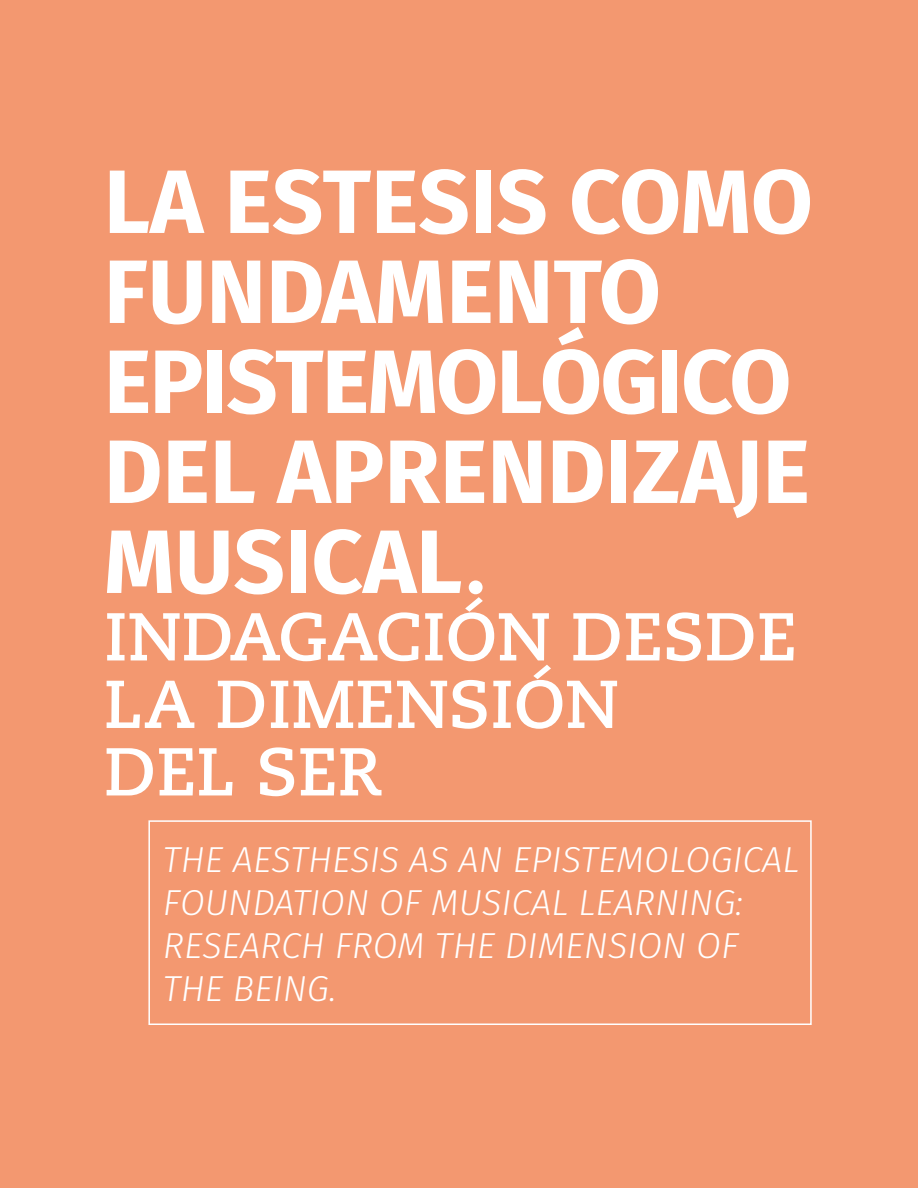
<style>
.page{position:relative;width:918px;height:1188px;background:#f39870}
.page>*{position:absolute;margin:0;border:0;box-sizing:border-box;transform-origin:0 0}
.t1{font:700 90px/90px "Fira Sans";color:#fff}
.t2{font:700 67.5px/67.5px "Caecilia LT Std";color:#fff}
.t3{font:italic 300 36px/43.2px "Fira Sans";color:#fff}
.s1{font-family:"Caecilia LT Std"}
</style>
<div class="page">
<div style="left:148px;top:820px;width:664px;height:205px;border:2px solid #fff"></div>
<h1 class="t1" style="left:104px;top:150px;width:711px">LA ESTESIS COMO<br>FUNDAMENTO<br>EPISTEMOLÓGICO<br>DEL APRENDIZAJE<br>MUSICAL<span class="s1">.</span></h1>
<h2 class="t2" style="left:104px;top:604px;width:695px">INDAGACIÓN DESDE<br>LA DIMENSIÓN<br>DEL SER</h2>
<p class="t3" style="left:163px;top:837px;width:638px">THE AESTHESIS AS AN EPISTEMOLOGICAL<br>FOUNDATION OF MUSICAL LEARNING:<br>RESEARCH FROM THE DIMENSION OF<br>THE BEING.</p>
</div>
